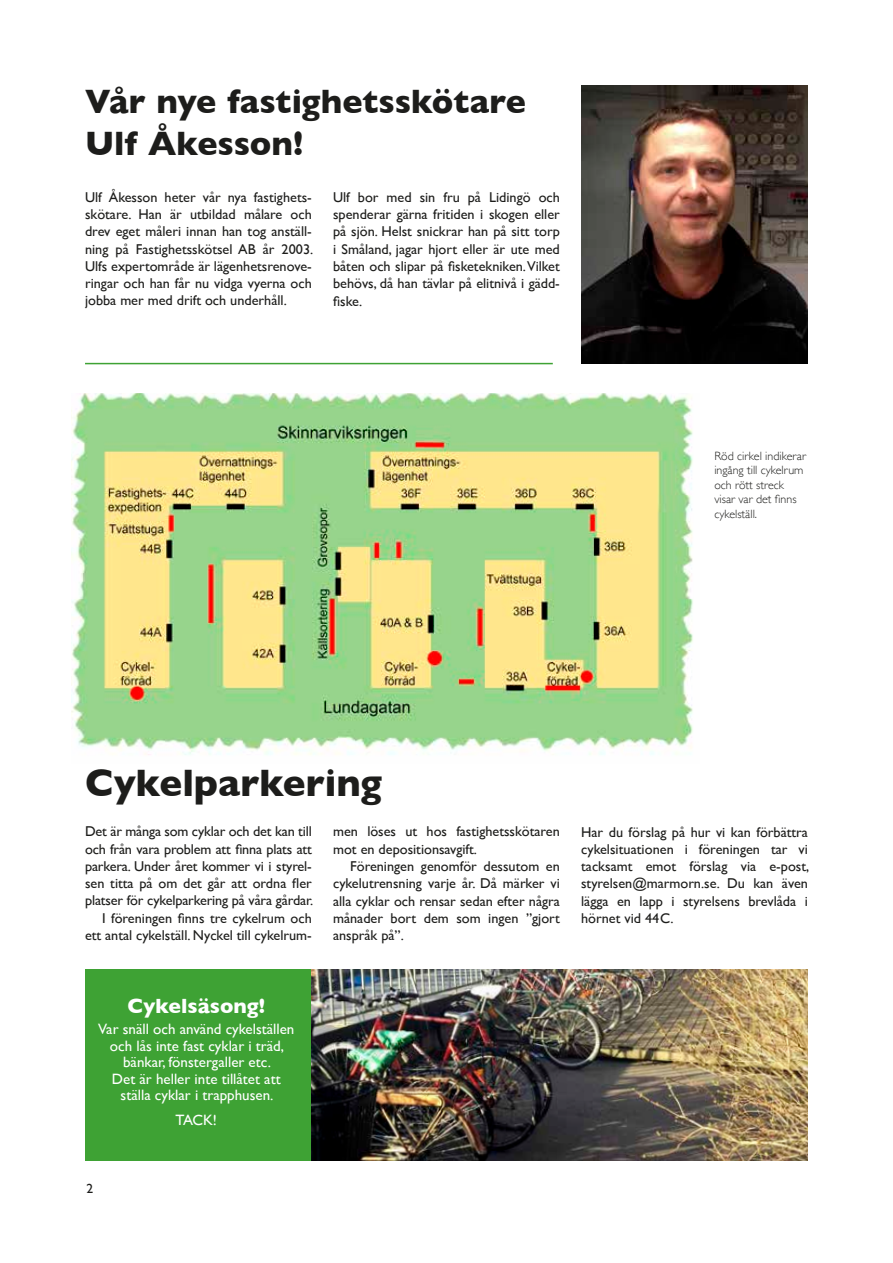
<style>
.page{position:relative;width:893px;height:1263px;background:#fff}
.page>*{position:absolute;margin:0;border:0;box-sizing:border-box;transform-origin:0 0}
.t1{font:700 39px "Gill Sans";color:#1d1d1b}
.t2{font:700 34.5px/42px "Gill Sans";color:#1d1d1b}
.t3{font:700 21px "Gill Sans";color:#fff}
.t4{font:15px/16.5px "Gill Sans";color:#fff;text-align:center}
.t5{font:14.25px/17.2px "Gill Sans";color:#1d1d1b;text-align:justify}
.t6{font:13.5px "Gill Sans";color:#1d1d1b}
.t7{font:300 12px/14.4px "Gill Sans";color:#1d1d1b}
</style>
<div class="page">
<img style="left:581px;top:85px;width:227px;height:279px">
<hr style="left:85px;top:363px;width:468px;height:1px;background:#3ea234">
<img style="left:72px;top:393px;width:621px;height:362px">
<img style="left:310px;top:969px;width:498px;height:192px">
<div style="left:85px;top:969px;width:225px;height:192px;background:#3ea234"></div>
<h2 class="t2" style="left:85px;top:80px;width:442px">Vår nye fastighetsskötare<br>Ulf Åkesson!</h2>
<p class="t5" style="left:85px;top:188px;width:230px">Ulf Åkesson heter vår nya fastighets&shy;skötare. Han är utbildad målare och drev eget måleri innan han tog anställ&shy;ning på Fastighetsskötsel AB år 2003.<br>Ulfs expertområde är lägenhetsrenove&shy;ringar och han får nu vidga vyerna och jobba mer med drift och underhåll.</p>
<p class="t5" style="left:333px;top:188px;width:228px">Ulf bor med sin fru på Lidingö och spenderar gärna fritiden i skogen eller på sjön. Helst snickrar han på sitt torp i Småland, jagar hjort eller är ute med båten och slipar på fisketekniken. Vilket behövs, då han tävlar på elitnivå i gädd&shy;fiske.</p>
<p class="t7" style="left:714px;top:448px;width:93px">Röd cirkel indikerar ingång till cykelrum och rött streck visar var det finns cykelställ.</p>
<h1 class="t1" style="left:85px;top:752px;width:298px">Cykelparkering</h1>
<p class="t5" style="left:85px;top:823px;width:230px;text-align:right">Det är många som cyklar och det kan till och från vara problem att finna plats att parkera. Under året kommer vi i styrel&shy;sen titta på om det går att ordna fler platser för cykelparkering på våra gårdar.<br>I föreningen finns tre cykelrum och ett antal cykelställ. Nyckel till cykelrum-</p>
<p class="t5" style="left:333px;top:823px;width:228px">men löses ut hos fastighetsskötaren mot en depositionsavgift.</p>
<p class="t5" style="left:333px;top:857px;width:228px;text-indent:17px">Föreningen genomför dessutom en cykelutrensning varje år. Då märker vi alla cyklar och rensar sedan efter några månader bort dem som ingen ”gjort anspråk på”.</p>
<p class="t5" style="left:581px;top:823px;width:230px">Har du förslag på hur vi kan förbättra cykelsituationen i föreningen tar vi tacksamt emot förslag via e-post, styrelsen@marmorn.se. Du kan även lägga en lapp i styrelsens brevlåda i hörnet vid 44C.</p>
<h3 class="t3" style="left:127px;top:990px;width:139px">Cykelsäsong!</h3>
<p class="t4" style="left:98px;top:1021px;width:198px">Var snäll och använd cykelställen och lås inte fast cyklar i träd, bänkar, fönstergaller etc.<br>Det är heller inte tillåtet att ställa cyklar i trapphusen.</p>
<p class="t4" style="left:176px;top:1112px;width:43px">TACK!</p>
<p class="t6" style="left:87px;top:1180px;width:8px">2</p>
</div>
